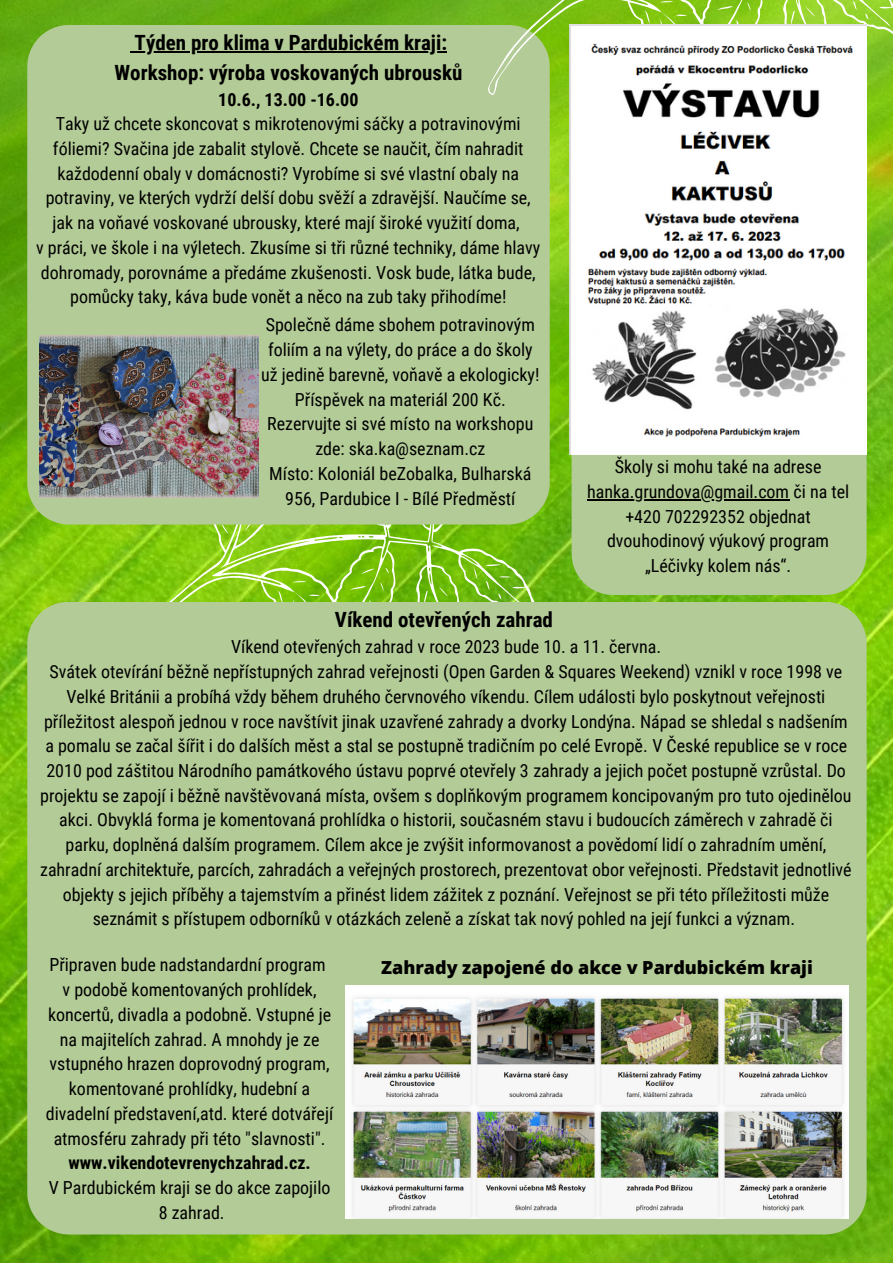
<style>
.page{position:relative;width:893px;height:1264px;background:#fff}
.page>*{position:absolute;margin:0;border:0;box-sizing:border-box;transform-origin:0 0}
.t1{font:700 21px "Roboto Condensed";color:#000}
.t2{font:800 21px "Open Sans";color:#fff}
.t3{font:18px/24.8px "Roboto Condensed";color:#000;text-align:center}
.t4{font:700 18px "Roboto Condensed";color:#000}
.t5{font:800 18px "Open Sans";color:#000}
</style>
<div class="page">
<img style="left:0;top:0;width:892px;height:1262px">
<svg style="left:79px;top:524px;width:463px;height:77px;background:#86c823"></svg>
<svg style="left:485px;top:562px;width:16px;height:5px"></svg>
<svg style="left:350px;top:585px;width:16px;height:6px"></svg>
<svg style="left:499px;top:574px;width:12px;height:5px"></svg>
<svg style="left:422px;top:585px;width:37px;height:16px"></svg>
<div style="left:27px;top:25px;width:522px;height:499px;background:#b3cb96"></div>
<img style="left:40px;top:335px;width:218px;height:162px">
<div style="left:27px;top:601px;width:839px;height:633px;background:#b3cb96"></div>
<img style="left:345px;top:985px;width:503px;height:232px">
<hr style="left:135px;top:52px;width:312px;height:1px;background:#000">
<svg style="left:446px;top:0;width:446px;height:134px;background:#9ac956"></svg>
<svg style="left:716px;top:5px;width:17px;height:6px"></svg>
<svg style="left:788px;top:5px;width:38px;height:20px"></svg>
<div style="left:571px;top:454px;width:295px;height:141px;background:#b3cb96"></div>
<img style="left:569px;top:25px;width:297px;height:429px">
<hr style="left:587px;top:499px;width:202px;height:1px;background:#000">
<p class="t1" style="left:135px;top:31px;width:314px">Týden pro klima v Pardubickém kraji:</p>
<p class="t1" style="left:115px;top:60px;width:349px">Workshop: výroba voskovaných ubrousků</p>
<p class="t4" style="left:218px;top:89px;width:142px">10.6., 13.00 -16.00</p>
<p class="t3" style="left:46px;top:112px;width:486px">Taky už chcete skoncovat s mikrotenovými sáčky a potravinovými fóliemi? Svačina jde zabalit stylově. Chcete se naučit, čím nahradit každodenní obaly v domácnosti? Vyrobíme si své vlastní obaly na potraviny, ve kterých vydrží delší dobu svěží a zdravější. Naučíme se, jak na voňavé voskované ubrousky, které mají široké využití doma,</p>
<p class="t3" style="left:36px;top:235px;width:506px">v práci, ve škole i na výletech. Zkusíme si tři různé techniky, dáme hlavy dohromady, porovnáme a předáme zkušenosti. Vosk bude, látka bude, pomůcky taky, káva bude vonět a něco na zub taky přihodíme!</p>
<p class="t3" style="left:261px;top:313px;width:279px">Společně dáme sbohem potravinovým foliím a na výlety, do práce a do školy už jedině barevně, voňavě a ekologicky!</p>
<p class="t3" style="left:267px;top:387px;width:268px">Příspěvek na materiál 200 Kč.<br>Rezervujte si své místo na workshopu zde: ska.ka@seznam.cz</p>
<p class="t3" style="left:269px;top:461px;width:264px">Místo: Koloniál beZobalka, Bulharská<br>956, Pardubice I - Bílé Předměstí</p>
<p class="t3" style="left:587px;top:454px;width:264px">Školy si mohu také na adrese hanka.grundova@gmail.com či na tel +420 702292352 objednat dvouhodinový výukový program „Léčivky kolem nás“.</p>
<p class="t1" style="left:335px;top:608px;width:219px">Víkend otevřených zahrad</p>
<p class="t3" style="left:231px;top:634px;width:431px">Víkend otevřených zahrad v roce 2023 bude 10. a 11. června.</p>
<p class="t3" style="left:40px;top:659px;width:813px">Svátek otevírání běžně nepřístupných zahrad veřejnosti (Open Garden &amp; Squares Weekend) vznikl v roce 1998 ve Velké Británii a probíhá vždy během druhého červnového víkendu. Cílem události bylo poskytnout veřejnosti příležitost alespoň jednou v roce navštívit jinak uzavřené zahrady a dvorky Londýna. Nápad se shledal s nadšením a pomalu se začal šířit i do dalších měst a stal se postupně tradičním po celé Evropě. V České republice se v roce 2010 pod záštitou Národního památkového ústavu poprvé otevřely 3 zahrady a jejich počet postupně vzrůstal. Do projektu se zapojí i běžně navštěvovaná místa, ovšem s doplňkovým programem koncipovaným pro tuto ojedinělou akci. Obvyklá forma je komentovaná prohlídka o historii, současném stavu i budoucích záměrech v zahradě či parku, doplněná dalším programem. Cílem akce je zvýšit informovanost a povědomí lidí o zahradním umění, zahradní architektuře, parcích, zahradách a veřejných prostorech, prezentovat obor veřejnosti. Představit jednotlivé objekty s jejich příběhy a tajemstvím a přinést lidem zážitek z poznání. Veřejnost se při této příležitosti může seznámit s přístupem odborníků v otázkách zeleně a získat tak nový pohled na její funkci a význam.</p>
<p class="t3" style="left:49px;top:952px;width:278px">Připraven bude nadstandardní program</p>
<p class="t3" style="left:46px;top:977px;width:289px">v podobě komentovaných prohlídek, koncertů, divadla a podobně. Vstupné je na majitelích zahrad. A mnohdy je ze vstupného hrazen doprovodný program, komentované prohlídky, hudební a divadelní představení,atd. které dotvářejí atmosféru zahrady při této "slavnosti".</p>
<p class="t4" style="left:68px;top:1152px;width:244px">www.vikendotevrenychzahrad.cz.</p>
<p class="t3" style="left:49px;top:1175px;width:283px">V Pardubickém kraji se do akce zapojilo</p>
<p class="t3" style="left:159px;top:1200px;width:67px">8 zahrad.</p>
<p class="t2" style="left:443px;top:902px;width:8px">-</p>
<p class="t5" style="left:381px;top:955px;width:433px">Zahrady zapojené do akce v Pardubickém kraji</p>
</div>
